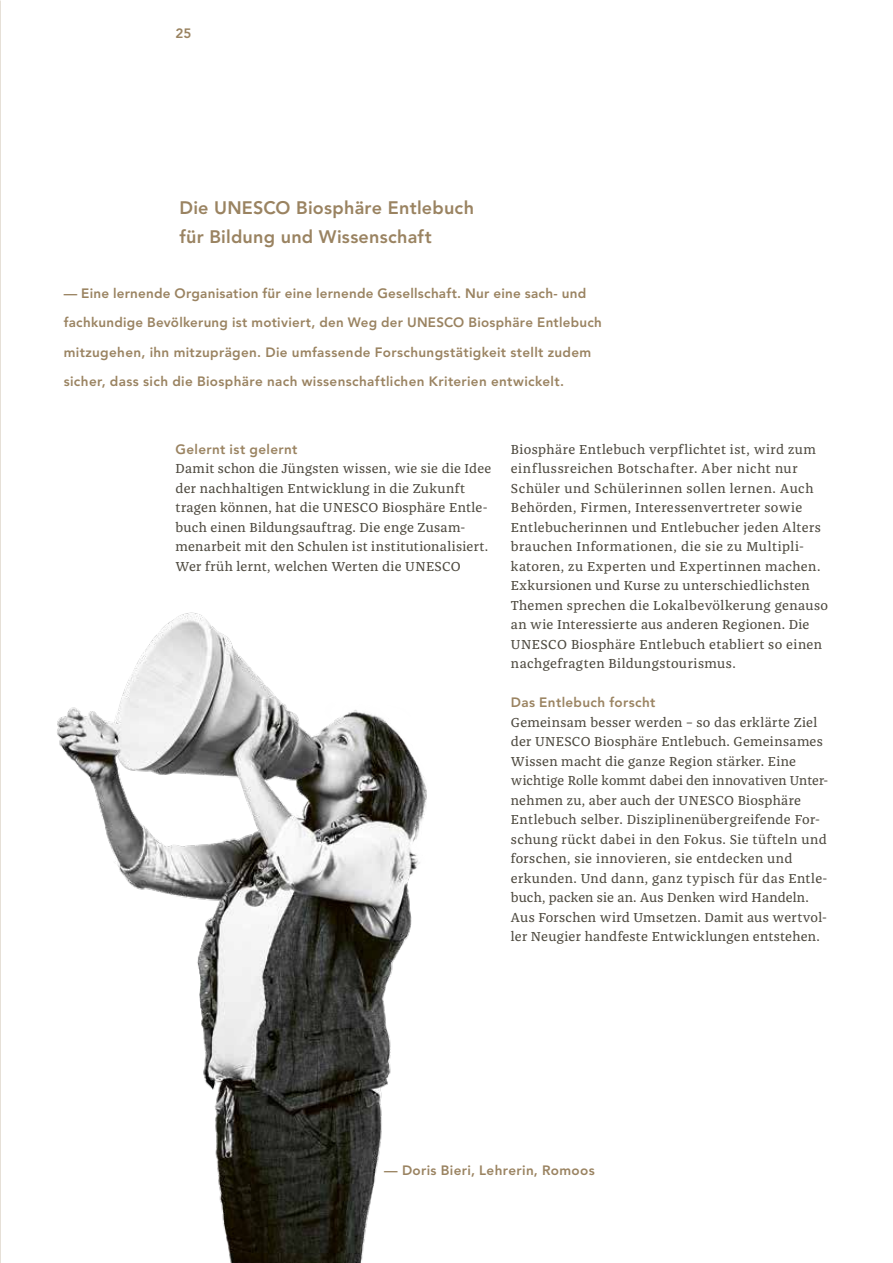
<style>
.page{position:relative;width:893px;height:1263px;background:#fff}
.page>*{position:absolute;margin:0;border:0;box-sizing:border-box;transform-origin:0 0}
.t1{font:800 18px/29.2px "Avenir";letter-spacing:.015em;color:#9a8361}
.t2{font:13.5px/19.5px "Franziska OT";letter-spacing:.025em;color:#4e4a40}
.t3{font:800 13.5px/29.2px "Avenir";letter-spacing:.025em;color:#9a8361}
</style>
<div class="page">
<img style="left:57px;top:612px;width:370px;height:651px">
<p class="t3" style="left:176px;top:19px;width:18px">25</p>
<h1 class="t1" style="left:180px;top:193px;width:296px">Die UNESCO Biosphäre Entlebuch für Bildung und Wissenschaft</h1>
<p class="t3" style="left:64px;top:279px;width:540px">— Eine lernende Organisation für eine lernende Gesellschaft. Nur eine sach- und fachkundige Bevölkerung ist motiviert, den Weg der UNESCO Biosphäre Entlebuch mitzugehen, ihn mitzuprägen. Die umfassende Forschungstätigkeit stellt zudem sicher, dass sich die Biosphäre nach wissenschaftlichen Kriterien entwickelt.</p>
<p class="t3" style="left:176px;top:434px;width:123px">Gelernt ist gelernt</p>
<p class="t2" style="left:176px;top:459px;width:317px">Damit schon die Jüngsten wissen, wie sie die Idee der nachhaltigen Entwicklung in die Zukunft tragen können, hat die UNESCO Biosphäre Entle&shy;buch einen Bildungsauftrag. Die enge Zusam&shy;menarbeit mit den Schulen ist institutionalisiert.<br>Wer früh lernt, welchen Werten die UNESCO</p>
<p class="t2" style="left:511px;top:440px;width:319px">Biosphäre Entlebuch verpflichtet ist, wird zum einflussreichen Botschafter. Aber nicht nur Schüler und Schülerinnen sollen lernen. Auch Behörden, Firmen, Interessenvertreter sowie Entlebucherinnen und Entlebucher jeden Alters brauchen Informationen, die sie zu Multipli&shy;katoren, zu Experten und Expertinnen machen.<br>Exkursionen und Kurse zu unterschiedlichsten Themen sprechen die Lokalbevölkerung genauso an wie Interessierte aus anderen Regionen. Die UNESCO Biosphäre Entlebuch etabliert so einen nachgefragten Bildungstourismus.</p>
<p class="t3" style="left:511px;top:688px;width:146px">Das Entlebuch forscht</p>
<p class="t2" style="left:511px;top:713px;width:319px">Gemeinsam besser werden – so das erklärte Ziel der UNESCO Biosphäre Entlebuch. Gemeinsames Wissen macht die ganze Region stärker. Eine wichtige Rolle kommt dabei den innovativen Unter&shy;nehmen zu, aber auch der UNESCO Biosphäre Entlebuch selber. Disziplinenübergreifende For&shy;schung rückt dabei in den Fokus. Sie tüfteln und forschen, sie innovieren, sie entdecken und erkunden. Und dann, ganz typisch für das Entle&shy;buch, packen sie an. Aus Denken wird Handeln.<br>Aus Forschen wird Umsetzen. Damit aus wertvol&shy;ler Neugier handfeste Entwicklungen entstehen.</p>
<p class="t3" style="left:384px;top:1156px;width:212px">— Doris Bieri, Lehrerin, Romoos</p>
</div>
